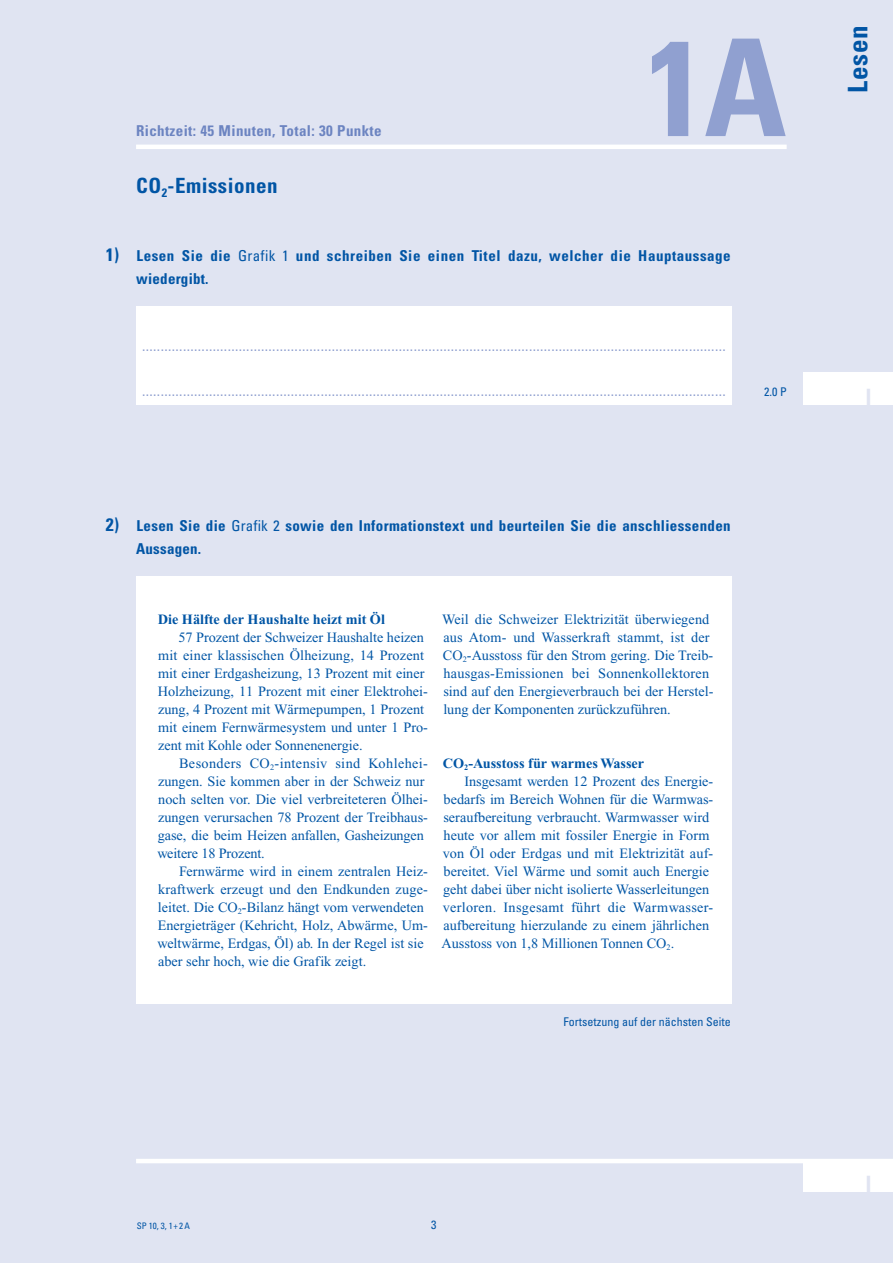
<style>
.page{position:relative;width:893px;height:1263px;background:#e0e4f2}
.page>*{position:absolute;margin:0;border:0;box-sizing:border-box;transform-origin:0 0}
.t1{font:700 condensed 135px "Univers";color:#90a0d0}
.t2{font:700 condensed 27px "Univers";letter-spacing:.025em;color:#0155a5}
.t3{font:700 condensed 22.5px "Univers";color:#e0e4f2}
.t4{font:700 condensed 21px "Univers";letter-spacing:.025em;color:#0155a5}
.t5{font:700 condensed 18px "Univers";color:#0155a5}
.t6{font:condensed 15px "Univers";color:#90a0d0}
.t7{font:700 condensed 15px/22.5px "Univers";letter-spacing:.025em;color:#0155a5}
.t8{font:700 condensed 15px "Univers";letter-spacing:.025em;color:#6c84c1}
.t9{font:14.25px/18px "Times New Roman";color:#0155a5}
.t10{font:700 14.25px "Times New Roman";color:#0155a5}
.t11{font:14.25px "Times New Roman";letter-spacing:.02em;color:#0155a5}
.t12{font:condensed 12px "Univers";color:#0155a5}
.t13{font:condensed 9px "Univers";color:#0155a5}
.s1{font-weight:400}
</style>
<div class="page">
<hr style="left:136px;top:145px;width:651px;height:4px;background:#fff">
<hr style="left:136px;top:1159px;width:757px;height:4px;background:#fff">
<div style="left:804px;top:1159px;width:89px;height:33px;background:#fff"></div>
<div style="left:804px;top:372px;width:89px;height:32px;background:#fff"></div>
<div style="left:136px;top:306px;width:595px;height:98px;background:#fff"></div>
<div style="left:136px;top:576px;width:595px;height:427px;background:#fff"></div>
<p class="t8" style="left:136px;top:122px;width:247px">Richtzeit: 45 Minuten, Total: 30 Punkte</p>
<h3 class="t4" style="left:136px;top:173px;width:143px">CO<sub>2</sub>-Emissionen</h3>
<h1 class="t1" style="left:645px;top:5px;width:143px">1A</h1>
<p class="t5" style="left:106px;top:244px;width:15px">1)</p>
<p class="t7" style="left:136px;top:244px;width:596px">Lesen Sie die <span class="s1">Grafik 1</span> und schreiben Sie einen Titel dazu, welcher die Hauptaussage wiedergibt.</p>
<p class="t6" style="left:142px;top:336px;width:585px">.............................................................................................................................................................</p>
<p class="t6" style="left:142px;top:381px;width:585px">.............................................................................................................................................................</p>
<p class="t12" style="left:764px;top:384px;width:24px">2.0 P</p>
<p class="t5" style="left:106px;top:514px;width:15px">2)</p>
<p class="t7" style="left:136px;top:514px;width:596px">Lesen Sie die <span class="s1">Grafik 2</span> sowie den Informationstext und beurteilen Sie die an-schliessenden<br>Aussagen.</p>
<p class="t10" style="left:158px;top:612px;width:229px">Die Hälfte der Haushalte heizt mit Öl</p>
<p class="t9" style="left:158px;top:629px;width:272px;text-indent:21px">57 Prozent der Schweizer Haushalte heizen mit einer klassischen Ölheizung, 14 Prozent mit einer Erdgasheizung, 13 Prozent mit einer Holzheizung, 11 Prozent mit einer Elektrohei&shy;zung, 4 Prozent mit Wärmepumpen, 1 Prozent mit einem Fernwärmesystem und unter 1 Pro&shy;zent mit Kohle oder Sonnenenergie.</p>
<p class="t9" style="left:158px;top:755px;width:272px;text-indent:22px">Besonders CO<sub>2</sub>-intensiv sind Kohlehei&shy;zungen. Sie kommen aber in der Schweiz nur noch selten vor. Die viel verbreiteteren Ölhei&shy;zungen verursachen 78 Prozent der Treibhaus&shy;gase, die beim Heizen anfallen, Gasheizungen weitere 18 Prozent.</p>
<p class="t9" style="left:158px;top:863px;width:272px;text-indent:22px">Fernwärme wird in einem zentralen Heiz&shy;kraftwerk erzeugt und den Endkunden zuge&shy;leitet. Die CO<sub>2</sub>-Bilanz hängt vom verwendeten Energieträger (Kehricht, Holz, Abwärme, Um&shy;weltwärme, Erdgas, Öl) ab. In der Regel ist sie aber sehr hoch, wie die Grafik zeigt.</p>
<p class="t9" style="left:442px;top:611px;width:273px">Weil die Schweizer Elektrizität überwiegend aus Atom- und Wasserkraft stammt, ist der CO<sub>2</sub>-Ausstoss für den Strom gering. Die Treib&shy;hausgas-Emissionen bei Sonnenkollektoren sind auf den Energieverbrauch bei der Herstel&shy;lung der Komponenten zurückzuführen.</p>
<p class="t10" style="left:443px;top:756px;width:203px">CO<sub>2</sub>-Ausstoss für warmes Wasser</p>
<p class="t9" style="left:464px;top:773px;width:250px">Insgesamt werden 12 Prozent des Energie-</p>
<p class="t9" style="left:444px;top:791px;width:271px">bedarfs im Bereich Wohnen für die Warmwas-</p>
<p class="t9" style="left:443px;top:809px;width:267px">seraufbereitung verbraucht. Warmwasser wird</p>
<p class="t9" style="left:444px;top:827px;width:267px">heute vor allem mit fossiler Energie in Form</p>
<p class="t9" style="left:443px;top:845px;width:272px">von Öl oder Erdgas und mit Elektrizität auf-</p>
<p class="t9" style="left:444px;top:863px;width:267px">bereitet. Viel Wärme und somit auch Energie</p>
<p class="t9" style="left:443px;top:881px;width:268px">geht dabei über nicht isolierte Wasserleitungen</p>
<p class="t11" style="left:443px;top:900px;width:272px">verloren. Insgesamt führt die Warmwasser-</p>
<p class="t9" style="left:443px;top:917px;width:267px">aufbereitung hierzulande zu einem jährlichen</p>
<p class="t9" style="left:441px;top:935px;width:234px">Ausstoss von 1,8 Millionen Tonnen CO<sub>2</sub>.</p>
<p class="t12" style="left:564px;top:1014px;width:169px">Fortsetzung auf der nächsten Seite</p>
<p class="t13" style="left:137px;top:1220px;width:54px">SP 10, 3, 1+ 2A</p>
<p class="t12" style="left:431px;top:1217px;width:7px">3</p>
<h2 class="t2" style="left:841px;top:93px;width:69px;rotate:-90deg">Lesen</h2>
<h3 class="t3" style="left:865px;top:383px;width:8px">l</h3>
<h3 class="t3" style="left:865px;top:1170px;width:8px">l</h3>
</div>
